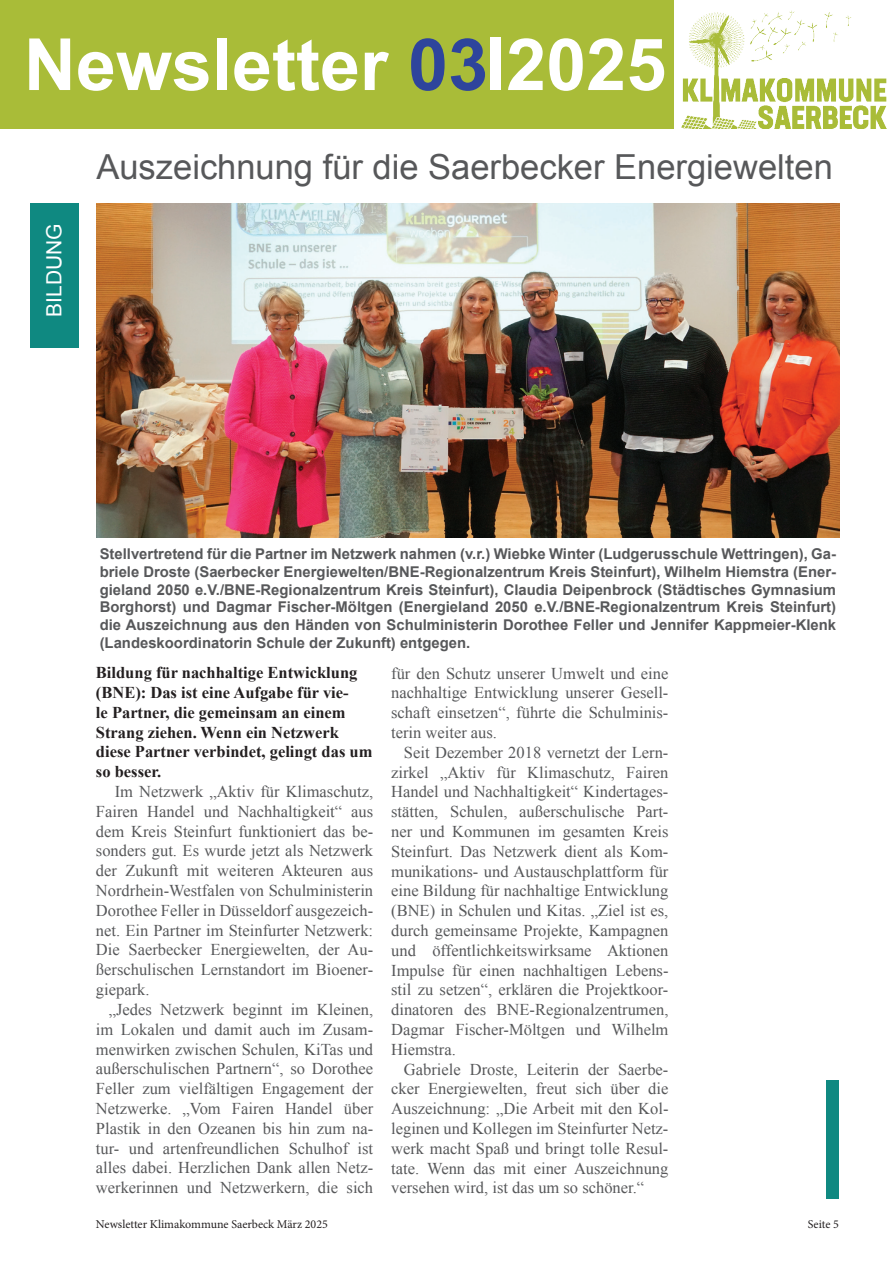
<style>
.page{position:relative;width:893px;height:1263px;background:#fff}
.page>*{position:absolute;margin:0;border:0;box-sizing:border-box;transform-origin:0 0}
.t1{font:700 72px "Arial";color:#fff}
.t2{font:34.5px "Arial";color:#57585a}
.t3{font:21px "Arial";color:#fff}
.t4{font:16.5px/19.8px "Times New Roman";color:#57585a;text-align:justify}
.t5{font:700 16.5px/19.8px "Times New Roman";color:#231f20}
.t6{font:700 14.85px/17.9px "Arial";color:#57585a;text-align:justify}
.t7{font:12px "Minion Pro";color:#231f20}
.s1{color:#2e449c}
</style>
<div class="page">
<img style="left:681px;top:10px;width:205px;height:119px">
<div style="left:0;top:0;width:673px;height:129px;background:#a9bc38"></div>
<div style="left:491px;top:37px;width:10px;height:53px;background:#fff"></div>
<div style="left:30px;top:203px;width:48px;height:145px;background:#0f8981"></div>
<div style="left:826px;top:1080px;width:13px;height:119px;background:#0f8981"></div>
<img style="left:96px;top:203px;width:743px;height:334px">
<h1 class="t1" style="left:24px;top:17px;width:644px">Newsletter <span class="s1">03</span> 2025</h1>
<h1 class="t1" style="left:9px;top:23px;width:366px">Newsletter</h1>
<p class="t3" style="left:41px;top:317px;width:95px;rotate:-90deg">BILDUNG</p>
<h2 class="t2" style="left:96px;top:145px;width:738px">Auszeichnung für die Saerbecker Energiewelten</h2>
<p class="t6" style="left:100px;top:545px;width:738px">Stellvertretend für die Partner im Netzwerk nahmen (v.r.) Wiebke Winter (Ludgerusschule Wettringen), Ga&shy;briele Droste (Saerbecker Energiewelten/BNE-Regionalzentrum Kreis Steinfurt), Wilhelm Hiemstra (Ener&shy;gieland 2050 e.V./BNE-Regionalzentrum Kreis Steinfurt), Claudia Deipenbrock (Städtisches Gymnasium Borghorst) und Dagmar Fischer-Möltgen (Energieland 2050 e.V./BNE-Regionalzentrum Kreis Steinfurt) die Auszeichnung aus den Händen von Schulministerin Dorothee Feller und Jennifer Kappmeier-Klenk (Landeskoordinatorin Schule der Zukunft) entgegen.</p>
<p class="t5" style="left:96px;top:662px;width:278px">Bildung für nachhaltige Entwicklung (BNE): Das ist eine Aufgabe für vie-<br>le Partner, die gemeinsam an einem<br>Strang ziehen. Wenn ein Netzwerk diese Partner verbindet, gelingt das um so besser.</p>
<p class="t4" style="left:96px;top:781px;width:279px;text-indent:19px">Im Netzwerk „Aktiv für Klimaschutz, Fairen Handel und Nachhaltigkeit“ aus dem Kreis Steinfurt funktioniert das be&shy;sonders gut. Es wurde jetzt als Netzwerk der Zukunft mit weiteren Akteuren aus Nordrhein-Westfalen von Schulministerin Dorothee Feller in Düsseldorf ausgezeich&shy;net. Ein Partner im Steinfurter Netzwerk:<br>Die Saerbecker Energiewelten, der Au&shy;ßerschulischen Lernstandort im Bioener&shy;giepark.</p>
<p class="t4" style="left:96px;top:999px;width:279px;text-indent:13px">„Jedes Netzwerk beginnt im Kleinen, im Lokalen und damit auch im Zusam&shy;menwirken zwischen Schulen, KiTas und außerschulischen Partnern“, so Dorothee Feller zum vielfältigen Engagement der Netzwerke. „Vom Fairen Handel über Plastik in den Ozeanen bis hin zum na&shy;tur- und artenfreundlichen Schulhof ist alles dabei. Herzlichen Dank allen Netz&shy;werkerinnen und Netzwerkern, die sich</p>
<p class="t4" style="left:391px;top:663px;width:279px">für den Schutz unserer Umwelt und eine nachhaltige Entwicklung unserer Gesell&shy;schaft einsetzen“, führte die Schulminis&shy;terin weiter aus.</p>
<p class="t4" style="left:391px;top:742px;width:279px;text-indent:13px">Seit Dezember 2018 vernetzt der Lern&shy;zirkel „Aktiv für Klimaschutz, Fairen Handel und Nachhaltigkeit“ Kindertages&shy;stätten, Schulen, außerschulische Part&shy;ner und Kommunen im gesamten Kreis Steinfurt. Das Netzwerk dient als Kom&shy;munikations- und Austauschplattform für eine Bildung für nachhaltige Entwicklung (BNE) in Schulen und Kitas. „Ziel ist es, durch gemeinsame Projekte, Kampagnen und öffentlichkeitswirksame Aktionen Impulse für einen nachhaltigen Lebens&shy;stil zu setzen“, erklären die Projektkoor&shy;dinatoren des BNE-Regionalzentrumen, Dagmar Fischer-Möltgen und Wilhelm Hiemstra.</p>
<p class="t4" style="left:391px;top:1059px;width:279px;text-indent:13px">Gabriele Droste, Leiterin der Saerbe&shy;cker Energiewelten, freut sich über die Auszeichnung: „Die Arbeit mit den Kol&shy;leginen und Kollegen im Steinfurter Netz&shy;werk macht Spaß und bringt tolle Resul&shy;tate. Wenn das mit einer Auszeichnung versehen wird, ist das um so schöner.“</p>
<p class="t7" style="left:96px;top:1216px;width:233px">Newsletter Klimakommune Saerbeck März 2025</p>
<p class="t7" style="left:808px;top:1216px;width:33px">Seite 5</p>
</div>
